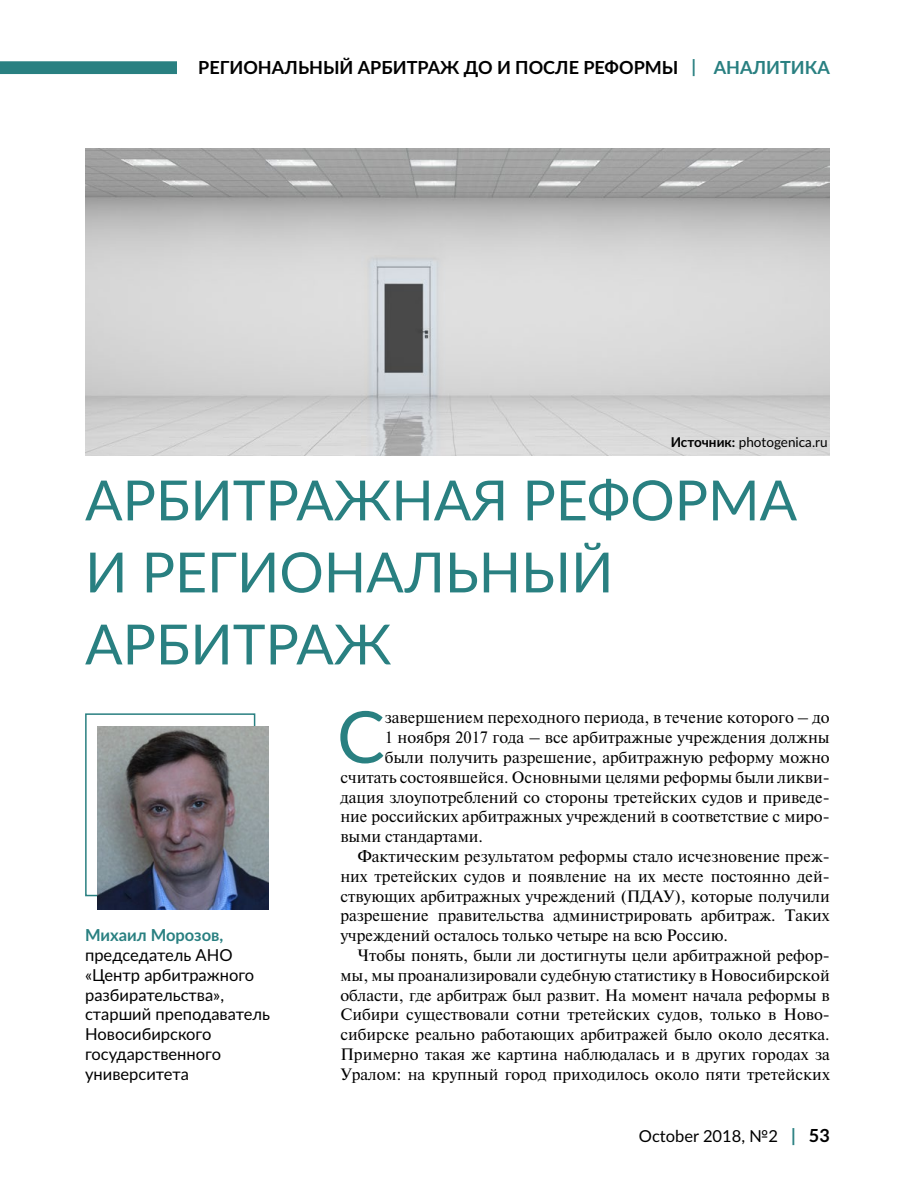
<style>
.page{position:relative;width:915px;height:1191px;background:#fff}
.page>*{position:absolute;margin:0;border:0;box-sizing:border-box;transform-origin:0 0}
.Bukvica{font:71.7px "Lato";color:#298081}
.Zag{font:55.5px/72px "Lato";color:#298081}
.t1{font:700 18px "Lato";color:#000}
.osn_text{font:16.5px/19.8px "Newton C";color:#000;text-align:justify}
.Bukvica-2{font:16.5px "Newton C";color:#000}
.Avtor{font:16.5px/19.8px "Lato";color:#000}
.Podpis_foto{font:13.5px "Lato";color:#000}
.s1{color:#298081}
.s2{font-weight:700}
.s3{font-weight:700;color:#298081}
.s4{font-weight:700;font-size:18px;color:#298081}
.s5{font-weight:700;font-size:18px}
</style>
<div class="page">
<div style="left:85px;top:713px;width:170px;height:183px;border:2px solid #298081"></div>
<img style="left:98px;top:726px;width:170px;height:183px">
<img style="left:85px;top:149px;width:744px;height:307px">
<div style="left:0;top:61px;width:829px;height:13px;background:#298081"></div>
<div style="left:177px;top:57px;width:673px;height:21px;background:#fff"></div>
<p class="t1" style="left:198px;top:54px;width:633px">РЕГИОНАЛЬНЫЙ АРБИТРАЖ ДО И ПОСЛЕ РЕФОРМЫ <span class="s1">| АНАЛИТИКА</span></p>
<p class="Podpis_foto" style="left:670px;top:432px;width:158px"><span class="s2">Источник:</span> photogenica.ru</p>
<p class="Zag" style="left:85px;top:462px;width:713px">АРБИТРАЖНАЯ РЕФОРМА<br>И РЕГИОНАЛЬНЫЙ<br>АРБИТРАЖ</p>
<p class="Avtor" style="left:85px;top:924px;width:186px"><span class="s3">Михаил Морозов, </span>председатель АНО «Центр арбитражного разбирательства», старший преподаватель<br>Новосибирского государственного университета</p>
<p class="Bukvica" style="left:337px;top:685px;width:49px">С</p>
<p class="Bukvica-2" style="left:385px;top:708px;width:446px">завершением переходного периода, в течение которого – до</p>
<p class="Bukvica-2" style="left:385px;top:728px;width:446px">1 ноября 2017 года – все арбитражные учреждения должны</p>
<p class="Bukvica-2" style="left:385px;top:748px;width:446px">были получить разрешение, арбитражную реформу можно</p>
<p class="Bukvica-2" style="left:340px;top:768px;width:490px">считать состоявшейся. Основными целями реформы были ликви-</p>
<p class="Bukvica-2" style="left:340px;top:788px;width:490px">дация злоупотреблений со стороны третейских судов и приведе-</p>
<p class="Bukvica-2" style="left:340px;top:807px;width:490px">ние российских арбитражных учреждений в соответствие с миро-</p>
<p class="Bukvica-2" style="left:340px;top:827px;width:144px">выми стандартами.</p>
<p class="osn_text" style="left:340px;top:846px;width:490px;text-indent:17px">Фактическим результатом реформы стало исчезновение преж&shy;них третейских судов и появление на их месте постоянно дей&shy;ствующих арбитражных учреждений (ПДАУ), которые получили разрешение правительства администрировать арбитраж. Таких учреждений осталось только четыре на всю Россию.</p>
<p class="osn_text" style="left:340px;top:945px;width:491px;text-indent:17px">Чтобы понять, были ли достигнуты цели арбитражной рефор&shy;мы, мы проанализировали судебную статистику в Новосибирской области, где арбитраж был развит. На момент начала реформы в Сибири существовали сотни третейских судов, только в Ново&shy;сибирске реально работающих арбитражей было около десятка.<br>Примерно такая же картина наблюдалась и в других городах за Уралом: на крупный город приходилось около пяти третейских</p>
<p class="Avtor" style="left:638px;top:1125px;width:192px">October 2018, №2 <span class="s4">|</span> <span class="s5">53</span></p>
</div>
